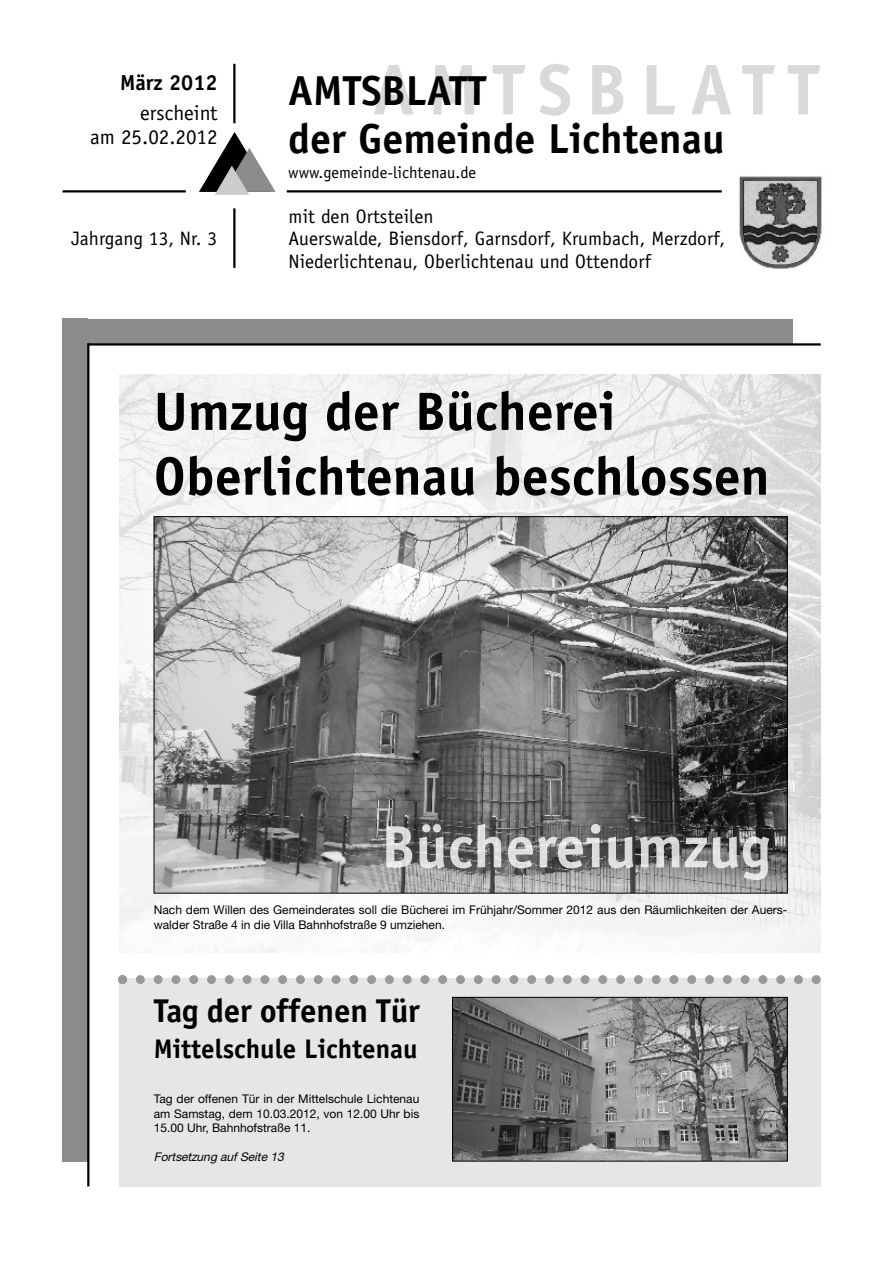
<style>
.page{position:relative;width:893px;height:1263px;background:#fff}
.page>*{position:absolute;margin:0;border:0;box-sizing:border-box;transform-origin:0 0}
.t1{font:700 54px/64.8px "Officina Sans";color:#000}
.t2{font:700 42px/48px "Officina Sans";color:#000}
.t3{font:700 33px "Officina Sans";letter-spacing:-.005em;color:#000}
.t4{font:700 27px "Officina Sans";color:#000}
.t5{font:700 21.75px "Officina Sans";color:#000}
.t6{font:21px/24px "Officina Sans";color:#000;text-align:right}
.t7{font:19.5px/22.5px "Officina Sans";letter-spacing:.005em;color:#000}
.t8{font:16.5px "Officina Sans";letter-spacing:.005em;color:#000}
.t9{font:12px/14.4px "Helvetica Neue";color:#000}
.t10{font:italic 12px "Helvetica Neue";color:#000}
.s1{font-size:72px;color:#d9d9d9}
</style>
<div class="page">
<div style="left:119px;top:978px;width:702px;height:208px;background:#e6e6e6"></div>
<img style="left:119px;top:374px;width:702px;height:578px">
<div style="left:63px;top:319px;width:729px;height:25px;background:#8c8c8c"></div>
<div style="left:63px;top:319px;width:25px;height:843px;background:#8c8c8c"></div>
<hr style="left:233px;top:64px;width:2px;height:59px;background:#000">
<hr style="left:233px;top:208px;width:2px;height:60px;background:#000">
<hr style="left:63px;top:190px;width:123px;height:2px;background:#000">
<hr style="left:287px;top:190px;width:435px;height:2px;background:#000">
<svg style="left:199px;top:132px;width:77px;height:63px"></svg>
<hr style="left:88px;top:343px;width:733px;height:3px;background:#000">
<hr style="left:87px;top:343px;width:2px;height:843px;background:#000">
<img style="left:739px;top:176px;width:83px;height:93px">
<img style="left:156px;top:518px;width:629px;height:373px">
<img style="left:454px;top:999px;width:331px;height:160px">
<div style="left:452px;top:997px;width:335px;height:164px;border:1px solid #000"></div>
<img style="left:386px;top:824px;width:247px;height:44px">
<svg style="left:118px;top:975px;width:703px;height:9px"></svg>
<h3 class="t5" style="left:120px;top:75px;width:99px">März 2012</h3>
<h3 class="t6" style="left:90px;top:103px;width:129px">erscheint<br>am 25.02.2012</h3>
<h3 class="t7" style="left:72px;top:229px;width:147px">Jahrgang 13, Nr. 3</h3>
<h2 class="t2" style="left:288px;top:70px;width:533px">AMTS<span class="s1">A</span>BLA<span class="s1">M</span>TT <span class="s1">T S B L AT T </span>der Gemeinde Lichtenau</h2>
<h3 class="t8" style="left:288px;top:167px;width:189px">www.gemeinde-lichtenau.de</h3>
<h3 class="t7" style="left:289px;top:206px;width:438px">mit den Ortsteilen<br>Auerswalde, Biensdorf, Garnsdorf, Krumbach, Merzdorf,<br>Niederlichtenau, Oberlichtenau und Ottendorf</h3>
<h1 class="t1" style="left:154px;top:384px;width:617px">Umzug der Bücherei<br>Oberlichtenau beschlossen</h1>
<p class="t9" style="left:154px;top:904px;width:635px">Nach dem Willen des Gemeinderates soll die Bücherei im Frühjahr/Sommer 2012 aus den Räumlichkeiten der Auers&shy;walder Straße 4 in die Villa Bahnhofstraße 9 umziehen.</p>
<h3 class="t3" style="left:154px;top:999px;width:268px">Tag der offenen Tür</h3>
<h3 class="t4" style="left:154px;top:1038px;width:265px">Mittelschule Lichtenau</h3>
<p class="t9" style="left:154px;top:1093px;width:267px;text-align:justify">Tag der offenen Tür in der Mittelschule Lichtenau am Samstag, dem 10.03.2012, von 12.00 Uhr bis 15.00 Uhr, Bahnhofstraße 11.</p>
<p class="t10" style="left:154px;top:1152px;width:134px">Fortsetzung auf Seite 13</p>
</div>
